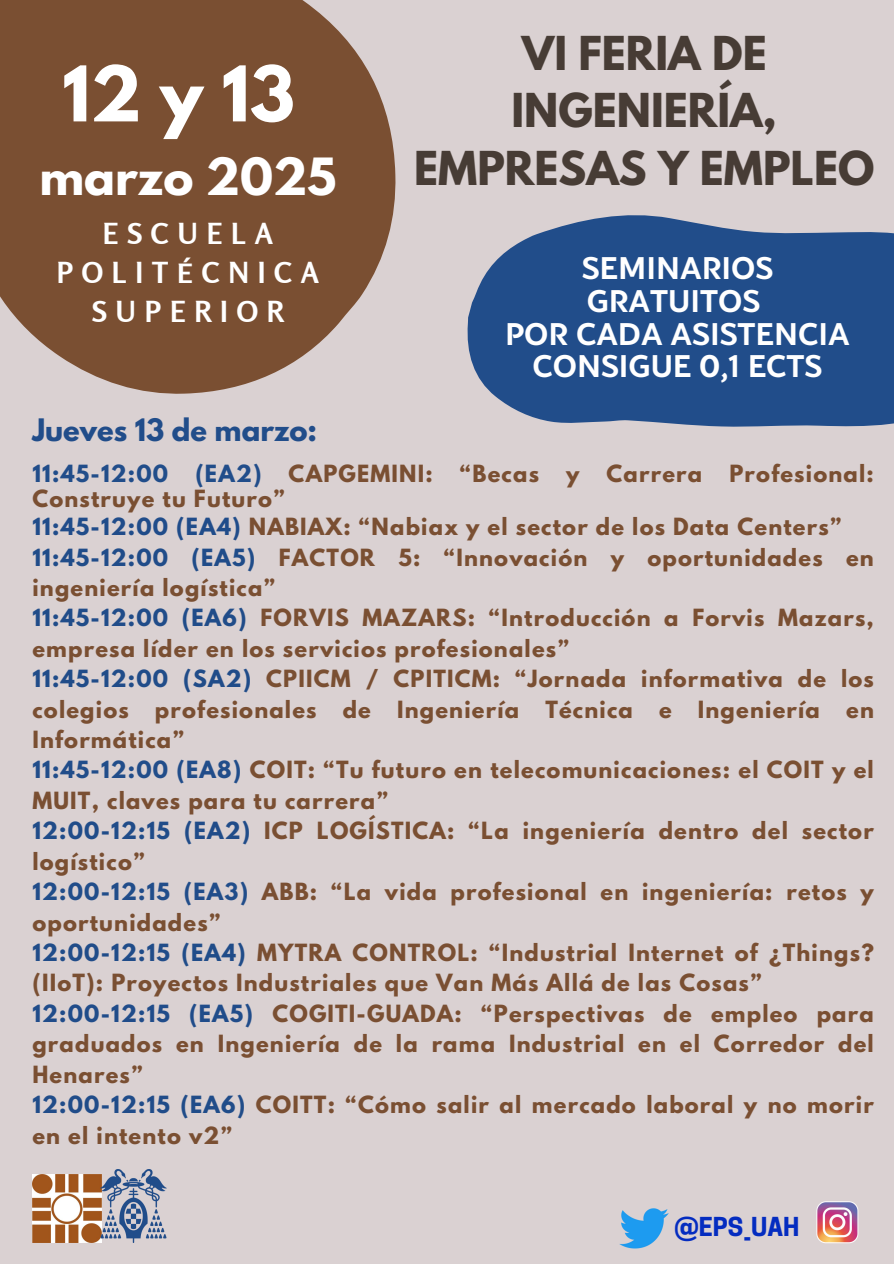
<style>
.page{position:relative;width:894px;height:1264px;background:#fff}
.page>*{position:absolute;margin:0;border:0;box-sizing:border-box;transform-origin:0 0}
.t1{font:700 67.95px "League Spartan";color:#fff}
.t2{font:700 45.45px "League Spartan";color:#fff}
.t3{font:700 41.4px/57.3px "League Spartan";color:#473c35;text-align:center}
.t4{font:700 31.05px/32.7px "Blacker Sans Pro";color:#fff;text-align:center}
.t5{font:700 28.95px/38.7px "Rosario";letter-spacing:.3em;color:#fff;text-align:center}
.t6{font:700 27.45px "League Spartan";color:#214d8a}
.t7{font:700 24.45px "Cooper Hewitt";color:#042cc0}
.t8{font:700 21px/30.5px "League Spartan";letter-spacing:.055em;color:#7a4f32}
.t9{font:700 21px "League Spartan";letter-spacing:.055em;color:#214d8a}
.s1{color:#204c8a}
.s2{color:#204c89}
.s3{color:#214d8a}
</style>
<div class="page">
<div style="left:0;top:0;width:893px;height:1263px;background:#dad1d2"></div>
<svg style="left:0;top:0;width:396px;height:394px;background:#865f46"></svg>
<img style="left:32px;top:1174px;width:69px;height:68px">
<img style="left:101px;top:1169px;width:65px;height:73px">
<img style="left:619px;top:1208px;width:49px;height:40px">
<img style="left:816px;top:1201px;width:43px;height:43px">
<svg style="left:467px;top:215px;width:426px;height:212px;background:#365c92"></svg>
<p class="t1" style="left:62px;top:60px;width:234px">12 y 13</p>
<p class="t2" style="left:39px;top:154px;width:298px">marzo 2025</p>
<p class="t5" style="left:57px;top:214px;width:264px">ESCUELA<br>POLITÉCNICA<br>SUPERIOR</p>
<p class="t3" style="left:414px;top:30px;width:461px">VI FERIA DE<br>INGENIERÍA,<br>EMPRESAS Y EMPLEO</p>
<p class="t4" style="left:505px;top:251px;width:346px">SEMINARIOS<br>GRATUITOS<br>POR CADA ASISTENCIA<br>CONSIGUE 0,1 ECTS</p>
<p class="t6" style="left:32px;top:416px;width:286px">Jueves 13 de marzo:</p>
<h2 class="t9" style="left:32px;top:463px;width:137px">11:45-12:00</h2>
<h2 class="t9" style="left:195px;top:463px;width:68px">(EA2)</h2>
<h2 class="t8" style="left:288px;top:461px;width:146px">CAPGEMINI:</h2>
<h2 class="t8" style="left:460px;top:461px;width:81px">“Becas</h2>
<h2 class="t8" style="left:566px;top:461px;width:15px">y</h2>
<h2 class="t8" style="left:606px;top:461px;width:97px">Carrera</h2>
<h2 class="t8" style="left:729px;top:461px;width:146px">Profesional:</h2>
<h2 class="t8" style="left:32px;top:486px;width:254px">Construye tu Futuro”</h2>
<h3 class="t8" style="left:32px;top:514px;width:810px"><span class="s1">11:45-12:00 (EA4)</span> NABIAX: “Nabiax y el sector de los Data Centers”</h3>
<h1 class="t8" style="left:32px;top:544px;width:842px"><span class="s2">11:45-12:00 (EA5)</span> FACTOR 5: “Innovación y oportunidades en ingeniería logística”</h1>
<p class="t8" style="left:32px;top:605px;width:842px"><span class="s2">11:45-12:00 (EA6)</span> FORVIS MAZARS: “Introducción a Forvis Mazars, empresa líder en los servicios profesionales”</p>
<h3 class="t8" style="left:32px;top:666px;width:842px;text-align:justify"><span class="s2">11:45-12:00 (SA2)</span> CPIICM / CPITICM: “Jornada informativa de los colegios profesionales de Ingeniería Técnica e Ingeniería en Informática”</h3>
<h4 class="t8" style="left:32px;top:757px;width:842px"><span class="s3">11:45-12:00 (EA8)</span> COIT: “Tu futuro en telecomunicaciones: el COIT y el<br>MUIT, claves para tu carrera”</h4>
<p class="t8" style="left:32px;top:818px;width:842px"><span class="s2">12:00-12:15 (EA2)</span> ICP LOGÍSTICA: “La ingeniería dentro del sector logístico”</p>
<p class="t8" style="left:32px;top:879px;width:842px"><span class="s3">12:00-12:15 (EA3)</span> ABB: “La vida profesional en ingeniería: retos y oportunidades”</p>
<p class="t8" style="left:32px;top:940px;width:842px"><span class="s2">12:00-12:15 (EA4)</span> MYTRA CONTROL: “Industrial Internet of ¿Things? (IIoT): Proyectos Industriales que Van Más Allá de las Cosas”</p>
<p class="t8" style="left:32px;top:1000px;width:842px;text-align:justify"><span class="s1">12:00-12:15 (EA5)</span> COGITI-GUADA: “Perspectivas de empleo para graduados en Ingeniería de la rama Industrial en el Corredor del Henares”</p>
<p class="t8" style="left:32px;top:1092px;width:842px"><span class="s2">12:00-12:15 (EA6)</span> COITT: “Cómo salir al mercado laboral y no morir en el intento v2”</p>
<p class="t7" style="left:674px;top:1217px;width:126px">@EPS_UAH</p>
</div>
